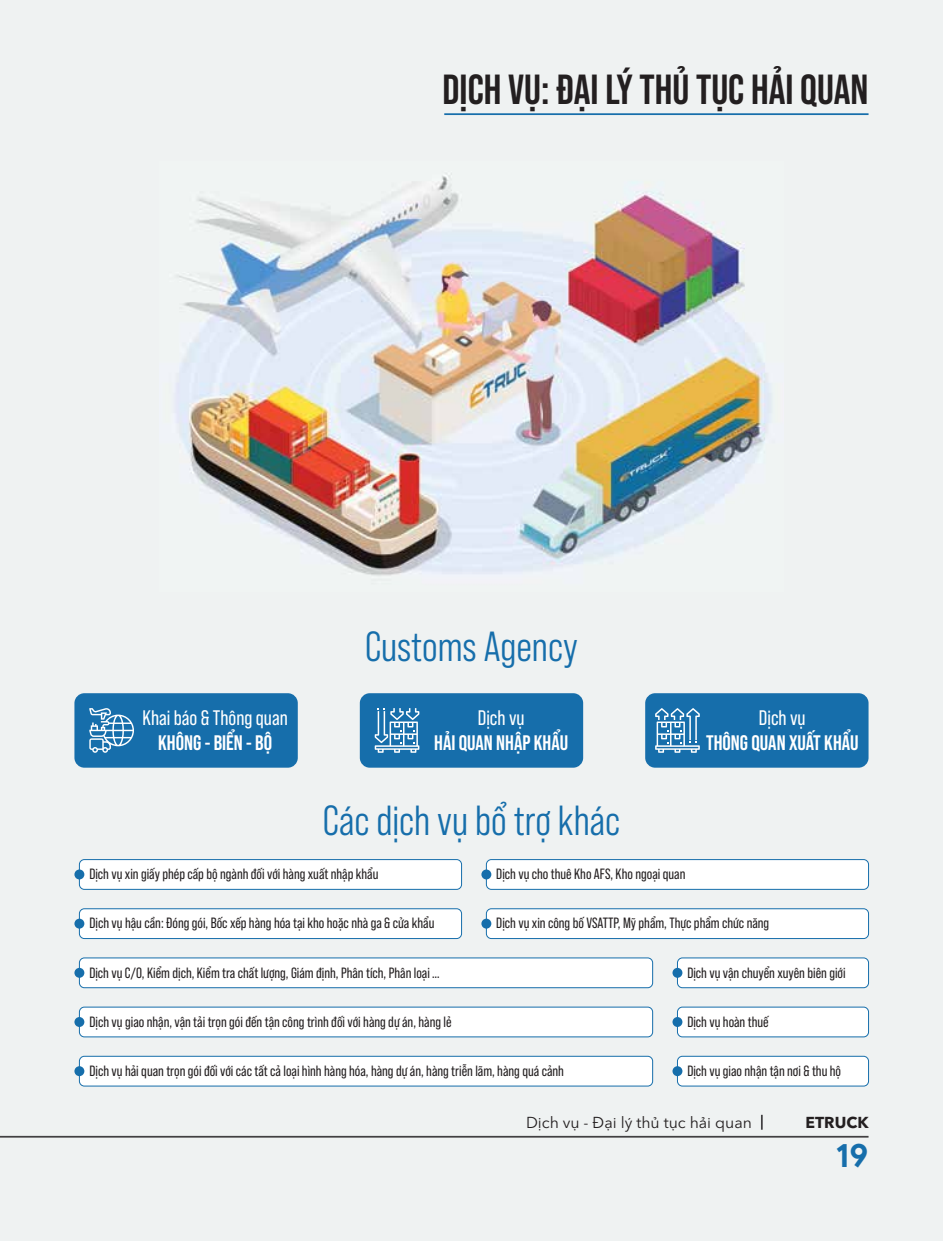
<style>
.page{position:relative;width:943px;height:1241px;background:#fff}
.page>*{position:absolute;margin:0;border:0;box-sizing:border-box;transform-origin:0 0}
.t1{font:42px "SVN Bebas Neue Pro Middle";color:#166eab}
.t2{font:42px "SVN Bebas Neue Pro Bold";color:#231f20}
.t3{font:900 31.5px "Google Sans";color:#166eab}
.t4{font:21px "SVN Bebas Neue Pro Bold";color:#fff}
.t5{font:21px "SVN Bebas Neue Pro Regular";color:#fff}
.t6{font:15.75px "SVN Avenir Next";color:#231f20}
.t7{font:700 15.75px "SVN Avenir Next";color:#231f20}
.t8{font:14.88px "SVN Bebas Neue Pro Regular";color:#231f20}
</style>
<div class="page">
<div style="left:0;top:0;width:943px;height:1240px;background:#eff2f2"></div>
<div style="left:74px;top:693px;width:224px;height:74px;background:#166eab;border-radius:10px"></div>
<div style="left:360px;top:693px;width:223px;height:74px;background:#166eab;border-radius:10px"></div>
<div style="left:645px;top:693px;width:223px;height:74px;background:#166eab;border-radius:10px"></div>
<svg style="left:655px;top:708px;width:44px;height:44px"></svg>
<svg style="left:89px;top:708px;width:45px;height:44px"></svg>
<svg style="left:375px;top:708px;width:44px;height:44px"></svg>
<div style="left:79px;top:859px;width:382px;height:30px;background:#fff;border-radius:5px"></div>
<div style="left:79px;top:859px;width:383px;height:30px;border:1px solid #166eab;border-radius:5px"></div>
<div style="left:79px;top:957px;width:573px;height:30px;background:#fff;border-radius:5px"></div>
<div style="left:79px;top:957px;width:574px;height:30px;border:1px solid #166eab;border-radius:5px"></div>
<div style="left:79px;top:1006px;width:573px;height:30px;background:#fff;border-radius:5px"></div>
<div style="left:79px;top:1006px;width:574px;height:31px;border:1px solid #166eab;border-radius:5px"></div>
<div style="left:79px;top:1056px;width:573px;height:29px;background:#fff;border-radius:5px"></div>
<div style="left:79px;top:1055px;width:574px;height:31px;border:1px solid #166eab;border-radius:5px"></div>
<div style="left:74px;top:869px;width:10px;height:10px;background:#166eab;border-radius:50%"></div>
<svg style="left:74px;top:1065px;width:10px;height:10px"></svg>
<svg style="left:74px;top:1016px;width:10px;height:10px"></svg>
<div style="left:79px;top:908px;width:382px;height:30px;background:#fff;border-radius:5px"></div>
<div style="left:79px;top:908px;width:383px;height:30px;border:1px solid #166eab;border-radius:5px"></div>
<div style="left:74px;top:918px;width:10px;height:10px;background:#166eab;border-radius:50%"></div>
<div style="left:74px;top:967px;width:10px;height:10px;background:#166eab;border-radius:50%"></div>
<div style="left:486px;top:859px;width:382px;height:30px;background:#fff;border-radius:5px"></div>
<div style="left:486px;top:859px;width:383px;height:30px;border:1px solid #166eab;border-radius:5px"></div>
<div style="left:677px;top:957px;width:191px;height:30px;background:#fff;border-radius:5px"></div>
<div style="left:677px;top:957px;width:192px;height:30px;border:1px solid #166eab;border-radius:5px"></div>
<div style="left:677px;top:1006px;width:191px;height:30px;background:#fff;border-radius:5px"></div>
<div style="left:677px;top:1006px;width:192px;height:31px;border:1px solid #166eab;border-radius:5px"></div>
<div style="left:677px;top:1056px;width:191px;height:29px;background:#fff;border-radius:5px"></div>
<div style="left:677px;top:1055px;width:192px;height:31px;border:1px solid #166eab;border-radius:5px"></div>
<div style="left:481px;top:869px;width:10px;height:10px;background:#166eab;border-radius:50%"></div>
<svg style="left:672px;top:1065px;width:10px;height:10px"></svg>
<svg style="left:672px;top:1016px;width:10px;height:10px"></svg>
<svg style="left:672px;top:967px;width:10px;height:10px"></svg>
<div style="left:486px;top:908px;width:382px;height:30px;background:#fff;border-radius:5px"></div>
<div style="left:486px;top:908px;width:383px;height:30px;border:1px solid #166eab;border-radius:5px"></div>
<div style="left:481px;top:918px;width:10px;height:10px;background:#166eab;border-radius:50%"></div>
<hr style="left:0;top:1135px;width:868px;height:2px;background:#414042">
<svg style="left:761px;top:1114px;width:1px;height:15px"></svg>
<hr style="left:444px;top:113px;width:424px;height:2px;background:#166eab">
<img style="left:177px;top:175px;width:594px;height:401px">
<h1 class="t2" style="left:442px;top:61px;width:427px">DỊCH VỤ: ĐẠI LÝ THỦ TỤC HẢI QUAN</h1>
<h3 class="t5" style="left:142px;top:703px;width:147px">Khai báo &amp; Thông quan</h3>
<h3 class="t4" style="left:158px;top:728px;width:115px">KHÔNG - BIỂN - BỘ</h3>
<h1 class="t1" style="left:365px;top:618px;width:214px">Customs Agency</h1>
<h3 class="t5" style="left:478px;top:703px;width:48px">Dịch vụ</h3>
<h3 class="t4" style="left:434px;top:728px;width:135px">HẢI QUAN NHẬP KHẨU</h3>
<h1 class="t1" style="left:323px;top:791px;width:299px">Các dịch vụ bổ trợ khác</h1>
<p class="t8" style="left:89px;top:863px;width:291px">Dịch vụ xin giấy phép cấp bộ ngành đối với hàng xuất nhập khẩu</p>
<p class="t8" style="left:496px;top:863px;width:191px">Dịch vụ cho thuê Kho AFS, Kho ngoại quan</p>
<h3 class="t5" style="left:759px;top:703px;width:48px">Dịch vụ</h3>
<h3 class="t4" style="left:706px;top:728px;width:154px">THÔNG QUAN XUẤT KHẨU</h3>
<p class="t8" style="left:90px;top:912px;width:346px">Dịch vụ hậu cần: Đóng gói, Bốc xếp hàng hóa tại kho hoặc nhà ga &amp; cửa khẩu</p>
<p class="t8" style="left:496px;top:912px;width:274px">Dịch vụ xin công bố VSATTP, Mỹ phẩm, Thực phẩm chức năng</p>
<p class="t8" style="left:89px;top:962px;width:352px">Dịch vụ C/O, Kiểm dịch, Kiểm tra chất lượng, Giám định, Phân tích, Phân loại …</p>
<p class="t8" style="left:90px;top:1011px;width:363px">Dịch vụ giao nhận, vận tải trọn gói đến tận công trình đối với hàng dự án, hàng lẻ</p>
<p class="t8" style="left:687px;top:962px;width:160px">Dịch vụ vận chuyển xuyên biên giới</p>
<p class="t8" style="left:687px;top:1011px;width:83px">Dịch vụ hoàn thuế</p>
<p class="t8" style="left:90px;top:1060px;width:476px">Dịch vụ hải quan trọn gói đối với các tất cả loại hình hàng hóa, hàng dự án, hàng triễn lãm, hàng quá cảnh</p>
<p class="t8" style="left:687px;top:1060px;width:155px">Dịch vụ giao nhận tận nơi &amp; thu hộ</p>
<p class="t6" style="left:526px;top:1111px;width:227px">Dịch vụ - Đại lý thủ tục hải quan</p>
<p class="t7" style="left:805px;top:1110px;width:64px">ETRUCK</p>
<h2 class="t3" style="left:835px;top:1132px;width:34px">19</h2>
</div>
